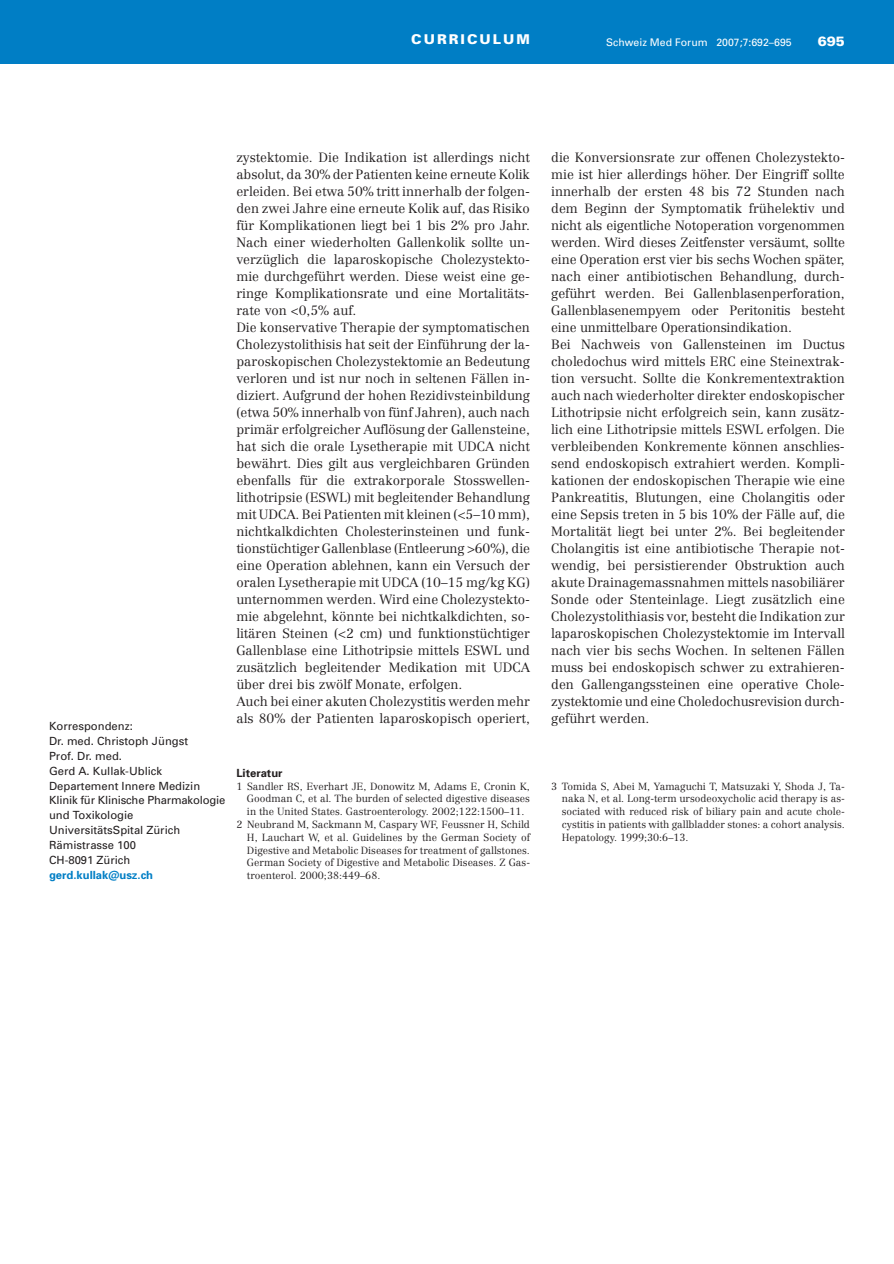
<style>
.page{position:relative;width:894px;height:1264px;background:#fff}
.page>*{position:absolute;margin:0;border:0;box-sizing:border-box;transform-origin:0 0}
.t1{font:900 13.5px "Univers";letter-spacing:.15em;color:#fff}
.t2{font:300 13.2px/17px "Centennial";color:#231f20}
.t3{font:11.25px/14.9px "Univers";color:#231f20}
.t4{font:700 11.25px "Univers";color:#007ec5}
.t5{font:700 11.25px "Univers";color:#231f20}
.t6{font:10.5px "Univers";color:#fff}
.t7{font:300 10.2px/12.8px "Centennial";color:#231f20;text-align:justify}
</style>
<div class="page">
<div style="left:0;top:0;width:893px;height:64px;background:#007ec5"></div>
<p class="t1" style="left:411px;top:34px;width:120px">CURRICULUM</p>
<p class="t6" style="left:606px;top:38px;width:187px">Schweiz Med Forum 2007;7:692–695</p>
<p class="t1" style="left:817px;top:36px;width:29px">695</p>
<p class="t3" style="left:49px;top:719px;width:178px">Korrespondenz:<br>Dr. med. Christoph Jüngst<br>Prof. Dr. med.<br>Gerd A. Kullak-Ublick<br>Departement Innere Medizin<br>Klinik für Klinische Pharmakologie und Toxikologie<br>UniversitätsSpital Zürich<br>Rämistrasse 100<br>CH-8091 Zürich</p>
<p class="t4" style="left:49px;top:870px;width:106px">gerd.kullak@usz.ch</p>
<p class="t2" style="left:236px;top:150px;width:295px">zystektomie. Die Indikation ist allerdings nicht absolut, da 30% der Patienten keine erneute Kolik erleiden. Bei etwa 50% tritt innerhalb der folgen - den zwei Jahre eine erneute Kolik auf, das Risiko für Komplikationen liegt bei 1 bis 2% pro Jahr.<br>Nach einer wiederholten Gallenkolik sollte un&shy;verzüglich die laparoskopische Cholezystekto&shy;mie durchgeführt werden. Diese weist eine ge&shy;ringe Komplikationsrate und eine Mortalitäts&shy;rate von &lt;0,5% auf.<br>Die konservative Therapie der symptomatischen Cholezystolithisis hat seit der Einführung der la&shy;paroskopischen Cholezystektomie an Bedeutung verloren und ist nur noch in seltenen Fällen in&shy;diziert. Aufgrund der hohen Rezidivsteinbildung (etwa 50% innerhalb von fünf Jahren), auch nach primär erfolgreicher Auflösung der Gallensteine, hat sich die orale Lysetherapie mit UDCA nicht bewährt. Dies gilt aus vergleichbaren Gründen ebenfalls für die extrakorporale Stosswellen&shy;lithotripsie (ESWL) mit begleitender Behandlung mit UDCA. Bei Patienten mit kleinen (&lt;5–10 mm), nichtkalkdichten Cholesterinsteinen und funk&shy;tionstüchtiger Gallenblase (Entleerung &gt;60%), die eine Operation ablehnen, kann ein Versuch der oralen Lysetherapie mit UDCA (10–15 mg/kg KG) unternommen werden. Wird eine Cholezystekto&shy;mie abgelehnt, könnte bei nichtkalkdichten, so&shy;litären Steinen (&lt;2 cm) und funktionstüchtiger Gallenblase eine Lithotripsie mittels ESWL und zusätzlich begleitender Medikation mit UDCA über drei bis zwölf Monate, erfolgen.<br>Auch bei einer akuten Cholezystitis werden mehr als 80% der Patienten laparoskopisch operiert,</p>
<p class="t2" style="left:551px;top:150px;width:295px">die Konversionsrate zur offenen Cholezystekto&shy;mie ist hier allerdings höher. Der Eingriff sollte innerhalb der ersten 48 bis 72 Stunden nach dem Beginn der Symptomatik frühelektiv und nicht als eigentliche Notoperation vorgenommen werden. Wird dieses Zeitfenster versäumt, sollte eine Operation erst vier bis sechs Wochen später, nach einer antibiotischen Behandlung, durch&shy;geführt werden. Bei Gallenblasenperforation, Gallen blasenempyem oder Peritonitis besteht eine unmittelbare Operationsindikation.<br>Bei Nachweis von Gallensteinen im Ductus choledochus wird mittels ERC eine Steinextrak&shy;tion versucht. Sollte die Konkrementextraktion auch nach wiederholter direkter endoskopischer Lithotripsie nicht erfolgreich sein, kann zusätz&shy;lich eine Lithotripsie mittels ESWL erfolgen. Die verbleibenden Konkremente können anschlies&shy;send endoskopisch extrahiert werden. Kompli&shy;kationen der endoskopischen Therapie wie eine Pankreatitis, Blutungen, eine Cholangitis oder eine Sepsis treten in 5 bis 10% der Fälle auf, die Mortalität liegt bei unter 2%. Bei begleitender Cholangitis ist eine antibiotische Therapie not&shy;wendig, bei persistierender Obstruktion auch akute Drainagemassnahmen mittels nasobiliärer Sonde oder Stenteinlage. Liegt zusätzlich eine Cholezystolithiasis vor, besteht die Indikation zur laparoskopischen Cholezystektomie im Intervall nach vier bis sechs Wochen. In seltenen Fällen muss bei endoskopisch schwer zu extrahieren&shy;den Gallengangssteinen eine operative Chole&shy;zystektomie und eine Choledochusrevision durch - geführt werden.</p>
<p class="t5" style="left:236px;top:768px;width:48px">Literatur</p>
<p class="t7" style="left:236px;top:780px;width:295px">1 Sandler RS, Everhart JE, Donowitz M, Adams E, Cronin K,</p>
<p class="t7" style="left:247px;top:793px;width:284px">Goodman C, et al. The burden of selected digestive diseases</p>
<p class="t7" style="left:247px;top:806px;width:279px">in the United States. Gastroenterology. 2002;122:1500–11.</p>
<p class="t7" style="left:236px;top:818px;width:295px">2 Neubrand M, Sackmann M, Caspary WF, Feussner H, Schild</p>
<p class="t7" style="left:247px;top:831px;width:284px">H, Lauchart W, et al. Guidelines by the German Society of</p>
<p class="t7" style="left:247px;top:844px;width:284px">Digestive and Metabolic Diseases for treatment of gallstones.</p>
<p class="t7" style="left:247px;top:857px;width:284px">German Society of Digestive and Metabolic Diseases. Z Gas-</p>
<p class="t7" style="left:247px;top:870px;width:135px">troenterol. 2000;38:449–68.</p>
<p class="t7" style="left:561px;top:780px;width:284px;text-indent:-11px">3 Tomida S, Abei M, Yamaguchi T, Matsuzaki Y, Shoda J, Ta&shy;naka N, et al. Long-term ursodeoxycholic acid therapy is as&shy;sociated with reduced risk of biliary pain and acute chole&shy;cystitis in patients with gallbladder stones: a cohort analysis.<br>Hepatology. 1999;30:6–13.</p>
</div>
